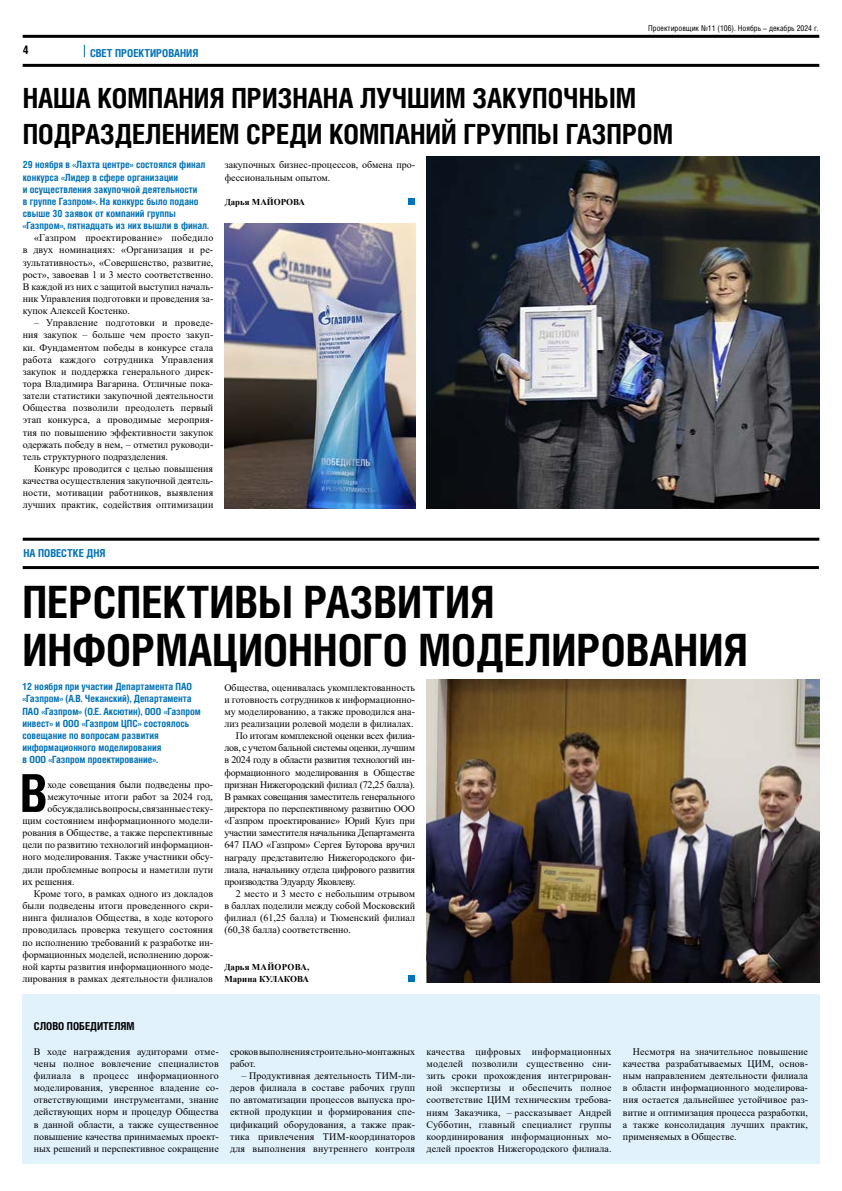
<style>
.page{position:relative;width:842px;height:1191px;background:#fff}
.page>*{position:absolute;margin:0;border:0;box-sizing:border-box;transform-origin:0 0}
.t1{font:700 52.3px "Helios Cond";color:#000}
.t2{font:700 44.8px/48.7px "Helios Cond";color:#000}
.t3{font:700 27.9px/36.5px "Helios Cond";color:#000}
.t4{font:700 12px "Helios Cond";color:#000}
.t5{font:700 11px "Helios Cond";color:#0072b7}
.t6{font:700 11px "Helios Cond";color:#000}
.t7{font:10px/12.1px "Times New Roman";color:#000;text-align:justify}
.t8{font:700 10px/12px "Helios Cond";color:#0072b7}
.t9{font:10px "Times New Roman";letter-spacing:-.025em;color:#000}
.t10{font:10px "Times New Roman";letter-spacing:-.02em;color:#000}
.t11{font:700 9px/12.1px "Times New Roman";color:#000}
.t12{font:8px "Helios Cond C";color:#000}
</style>
<div class="page">
<hr style="left:23px;top:35px;width:796px;height:3px;background:#000">
<hr style="left:23px;top:64px;width:796px;height:3px;background:#000">
<svg style="left:84px;top:45px;width:1px;height:12px"></svg>
<div style="left:22px;top:994px;width:797px;height:170px;background:#e1f2fc"></div>
<img style="left:427px;top:679px;width:392px;height:303px">
<div style="left:408px;top:975px;width:7px;height:7px;background:#0072bb"></div>
<hr style="left:23px;top:538px;width:796px;height:3px;background:#000">
<hr style="left:23px;top:566px;width:796px;height:3px;background:#000">
<img style="left:427px;top:156px;width:392px;height:352px">
<img style="left:225px;top:223px;width:190px;height:285px">
<div style="left:408px;top:198px;width:7px;height:7px;background:#0072bb"></div>
<p class="t4" style="left:23px;top:43px;width:7px">4</p>
<p class="t5" style="left:90px;top:47px;width:110px">СВЕТ ПРОЕКТИРОВАНИЯ</p>
<p class="t12" style="left:648px;top:24px;width:172px">Проектировщик №11 (106). Ноябрь – декабрь 2024 г.</p>
<h3 class="t3" style="left:23px;top:79px;width:652px">НАША КОМПАНИЯ ПРИЗНАНА ЛУЧШИМ ЗАКУПОЧНЫМ<br>ПОДРАЗДЕЛЕНИЕМ СРЕДИ КОМПАНИЙ ГРУППЫ ГАЗПРОМ</h3>
<p class="t8" style="left:23px;top:158px;width:188px">29 ноября в «Лахта центре» состоялся финал конкурса «Лидер в сфере организации<br>и осуществления закупочной деятельности<br>в группе Газпром». На конкурс было подано свыше 30 заявок от компаний группы «Газпром», пятнадцать из них вышли в финал.</p>
<p class="t7" style="left:23px;top:231px;width:192px;text-indent:11px">«Газпром проектирование» победило в двух номинациях: «Организация и ре&shy;зультативность», «Совершенство, развитие, рост», завоевав 1 и 3 место соответственно.<br>В каждой из них с защитой выступил началь&shy;ник Управления подготовки и проведения за&shy;купок Алексей Костенко.</p>
<p class="t7" style="left:23px;top:316px;width:192px;text-indent:11px">– Управление подготовки и проведе&shy;ния закупок – больше чем просто закуп&shy;ки. Фундаментом победы в конкурсе стала работа каждого сотрудника Управления закупок и поддержка генерального дирек&shy;тора Владимира Вагарина. Отличные пока&shy;затели статистики закупочной деятельности Общества позволили преодолеть первый этап конкурса, а проводимые мероприя&shy;тия по повышению эффективности закупок одержать победу в нем, – отметил руководи&shy;тель структурного подразделения.</p>
<p class="t7" style="left:23px;top:462px;width:192px;text-indent:11px">Конкурс проводится с целью повышения качества осуществления закупочной деятель&shy;ности, мотивации работников, выявления лучших практик, содействия оптимизации</p>
<p class="t7" style="left:225px;top:159px;width:192px">закупочных бизнес-процессов, обмена про&shy;фессиональным опытом.</p>
<p class="t11" style="left:225px;top:195px;width:82px">Дарья МАЙОРОВА</p>
<p class="t5" style="left:23px;top:547px;width:84px">НА ПОВЕСТКЕ ДНЯ</p>
<h2 class="t2" style="left:22px;top:576px;width:727px">ПЕРСПЕКТИВЫ РАЗВИТИЯ<br>ИНФОРМАЦИОННОГО МОДЕЛИРОВАНИЯ</h2>
<p class="t8" style="left:22px;top:680px;width:180px">12 ноября при участии Департамента ПАО «Газпром» (А.В. Чеканский), Департамента ПАО «Газпром» (О.Е. Аксютин), ООО «Газпром инвест» и ООО «Газпром ЦПС» состоялось совещание по вопросам развития информационного моделирования<br>в ООО «Газпром проектирование».</p>
<h1 class="t1" style="left:20px;top:762px;width:29px">В</h1>
<p class="t7" style="left:47px;top:778px;width:167px">ходе совещания были подведены про-</p>
<p class="t7" style="left:47px;top:790px;width:167px">межуточные итоги работ за 2024 год,</p>
<p class="t7" style="left:47px;top:802px;width:167px">обсуждались вопросы, связанные с теку-</p>
<p class="t7" style="left:22px;top:814px;width:192px">щим состоянием информационного модели-</p>
<p class="t7" style="left:22px;top:826px;width:192px">рования в Обществе, а также перспективные</p>
<p class="t7" style="left:22px;top:838px;width:192px">цели по развитию технологий информацион-</p>
<p class="t7" style="left:22px;top:850px;width:192px">ного моделирования. Также участники обсу-</p>
<p class="t7" style="left:22px;top:863px;width:192px">дили проблемные вопросы и наметили пути</p>
<p class="t7" style="left:22px;top:875px;width:54px">их решения.</p>
<p class="t7" style="left:34px;top:887px;width:181px">Кроме того, в рамках одного из докладов</p>
<p class="t7" style="left:22px;top:899px;width:192px">были подведены итоги проведенного скри-</p>
<p class="t7" style="left:22px;top:911px;width:192px">нинга филиалов Общества, в ходе которого</p>
<p class="t7" style="left:22px;top:923px;width:192px">проводилась проверка текущего состояния</p>
<p class="t7" style="left:22px;top:935px;width:192px">по исполнению требований к разработке ин-</p>
<p class="t7" style="left:22px;top:948px;width:192px">формационных моделей, исполнению дорож-</p>
<p class="t7" style="left:22px;top:960px;width:192px">ной карты развития информационного моде-</p>
<p class="t7" style="left:22px;top:972px;width:192px">лирования в рамках деятельности филиалов</p>
<p class="t7" style="left:224px;top:681px;width:192px">Общества, оценивалась укомплектованность</p>
<p class="t7" style="left:224px;top:693px;width:192px">и готовность сотрудников к информационно-</p>
<p class="t7" style="left:224px;top:705px;width:192px">му моделированию, а также проводился ана-</p>
<p class="t7" style="left:224px;top:717px;width:191px">лиз реализации ролевой модели в филиалах.</p>
<p class="t9" style="left:236px;top:728px;width:181px">По итогам комплексной оценки всех филиа-</p>
<p class="t9" style="left:224px;top:741px;width:192px">лов, с учетом бальной системы оценки, лучшим</p>
<p class="t9" style="left:224px;top:753px;width:192px">в 2024 году в области развития технологий ин-</p>
<p class="t7" style="left:224px;top:766px;width:192px">формационного моделирования в Обществе</p>
<p class="t9" style="left:224px;top:777px;width:192px">признан Нижегородский филиал (72,25 балла).</p>
<p class="t9" style="left:224px;top:789px;width:192px">В рамках совещания заместитель генерального</p>
<p class="t10" style="left:224px;top:801px;width:192px">директора по перспективному развитию ООО</p>
<p class="t7" style="left:224px;top:814px;width:192px">«Газпром проектирование» Юрий Куиз при</p>
<p class="t9" style="left:224px;top:826px;width:192px">участии заместителя начальника Департамента</p>
<p class="t10" style="left:224px;top:838px;width:192px">647 ПАО «Газпром» Сергея Буторова вручил</p>
<p class="t7" style="left:224px;top:851px;width:192px">награду представителю Нижегородского фи-</p>
<p class="t10" style="left:224px;top:862px;width:192px">лиала, начальнику отдела цифрового развития</p>
<p class="t9" style="left:224px;top:874px;width:133px">производства Эдуарду Яковлеву.</p>
<p class="t7" style="left:236px;top:887px;width:181px">2 место и 3 место с небольшим отрывом</p>
<p class="t7" style="left:224px;top:899px;width:192px">в баллах поделили между собой Московский</p>
<p class="t7" style="left:224px;top:911px;width:192px">филиал (61,25 балла) и Тюменский филиал</p>
<p class="t7" style="left:224px;top:923px;width:128px">(60,38 балла) соответственно.</p>
<p class="t11" style="left:224px;top:960px;width:86px">Дарья МАЙОРОВА,<br>Марина КУЛАКОВА</p>
<p class="t6" style="left:34px;top:1020px;width:102px">СЛОВО ПОБЕДИТЕЛЯМ</p>
<p class="t7" style="left:34px;top:1045px;width:187px">В ходе награждения аудиторами отме&shy;чены полное вовлечение специалистов филиала в процесс информационного моделирования, уверенное владение со&shy;ответствующими инструментами, знание действующих норм и процедур Общества в данной области, а также существенное повышение качества принимаемых проект&shy;ных решений и перспективное сокращение</p>
<p class="t7" style="left:230px;top:1045px;width:187px">сроков выполнения строительно-монтажных работ.</p>
<p class="t7" style="left:230px;top:1069px;width:187px;text-indent:11px">– Продуктивная деятельность ТИМ-ли&shy;деров филиала в составе рабочих групп по автоматизации процессов выпуска про&shy;ектной продукции и формирования спе&shy;цификаций оборудования, а также прак&shy;тика привлечения ТИМ-координаторов для выполнения внутреннего контроля</p>
<p class="t7" style="left:426px;top:1045px;width:187px">качества цифровых информационных моделей позволили существенно сни&shy;зить сроки прохождения интегрирован&shy;ной экспертизы и обеспечить полное соответствие ЦИМ техническим требова&shy;ниям Заказчика, – рассказывает Андрей Субботин, главный специалист группы координирования информационных мо&shy;делей проектов Нижегородского филиала.</p>
<p class="t7" style="left:623px;top:1045px;width:187px;text-indent:10px">Несмотря на значительное повышение качества разрабатываемых ЦИМ, основ&shy;ным направлением деятельности филиала в области информационного моделирова&shy;ния остается дальнейшее устойчивое раз&shy;витие и оптимизация процесса разработки, а также консолидация лучших практик, применяемых в Обществе.</p>
</div>
